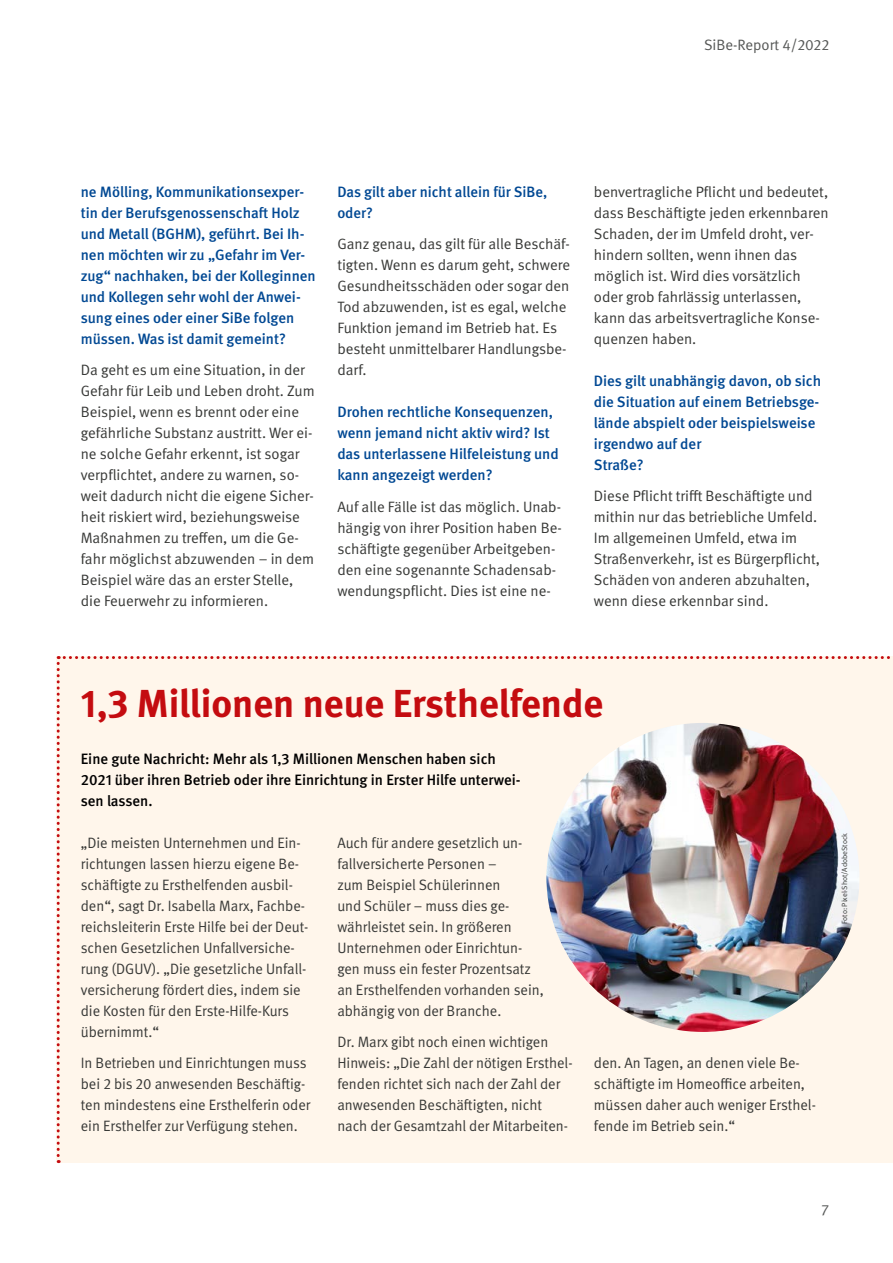
<style>
.page{position:relative;width:893px;height:1263px;background:#fff}
.page>*{position:absolute;margin:0;border:0;box-sizing:border-box;transform-origin:0 0}
.DGUV_Titel_SIBE{font:700 39px "DGUV Meta";color:#c40c10}
.DGUV_GS_SIBE{font:15px/21px "DGUV Meta";color:#383937}
.DGUV_GS_med_SIBE_Bla{font:500 15px/21px "DGUV Meta";color:#004893}
.DGUV_GS_med_SIBE{font:500 15px/21px "DGUV Meta";color:#000}
.t1{font:15px "DGUV Meta";color:#555756}
.Fotonachweis{font:7.5px "DGUV Meta";color:#383937}
</style>
<div class="page">
<div style="left:57px;top:656px;width:836px;height:507px;background:#fff6eb"></div>
<img style="left:546px;top:723px;width:313px;height:309px">
<p class="t1" style="left:704px;top:36px;width:127px">SiBe-Report 4/2022</p>
<p class="DGUV_GS_med_SIBE_Bla" style="left:81px;top:181px;width:236px">ne Mölling, Kommunikationsexper&shy;tin der Berufsgenossenschaft Holz und Metall (BGHM), geführt. Bei Ih&shy;nen möchten wir zu „Gefahr im Ver&shy;zug“ nachhaken, bei der Kolleginnen und Kollegen sehr wohl der Anwei&shy;sung eines oder einer SiBe folgen müssen. Was ist damit gemeint?</p>
<p class="DGUV_GS_SIBE" style="left:81px;top:360px;width:235px">Da geht es um eine Situation, in der Gefahr für Leib und Leben droht. Zum Beispiel, wenn es brennt oder eine gefährliche Substanz austritt. Wer ei&shy;ne solche Gefahr erkennt, ist sogar verpflichtet, andere zu warnen, so&shy;weit dadurch nicht die eigene Sicher&shy;heit riskiert wird, beziehungsweise Maßnahmen zu treffen, um die Ge&shy;fahr möglichst abzuwenden – in dem Beispiel wäre das an erster Stelle, die Feuerwehr zu informieren.</p>
<p class="DGUV_GS_med_SIBE_Bla" style="left:337px;top:181px;width:211px">Das gilt aber nicht allein für SiBe, oder?</p>
<p class="DGUV_GS_SIBE" style="left:337px;top:234px;width:234px">Ganz genau, das gilt für alle Beschäf&shy;tigten. Wenn es darum geht, schwere<br>Gesundheitsschäden oder sogar den<br>Tod abzuwenden, ist es egal, welche<br>Funktion jemand im Betrieb hat. Es besteht unmittelbarer Handlungsbe&shy;darf.</p>
<p class="DGUV_GS_med_SIBE_Bla" style="left:337px;top:402px;width:223px">Drohen rechtliche Konsequenzen, wenn jemand nicht aktiv wird? Ist das unterlassene Hilfeleistung und kann angezeigt werden?</p>
<p class="DGUV_GS_SIBE" style="left:337px;top:496px;width:226px">Auf alle Fälle ist das möglich. Unab&shy;hängig von ihrer Position haben Be&shy;schäftigte gegenüber Arbeitgeben&shy;den eine sogenannte Schadensab&shy;wendungspflicht. Dies ist eine ne-</p>
<p class="DGUV_GS_SIBE" style="left:594px;top:181px;width:236px">benvertragliche Pflicht und bedeutet, dass Beschäftigte jeden erkennbaren Schaden, der im Umfeld droht, ver&shy;hindern sollten, wenn ihnen das möglich ist. Wird dies vorsätzlich oder grob fahrlässig unterlassen, kann das arbeitsvertragliche Konse&shy;quenzen haben.</p>
<p class="DGUV_GS_med_SIBE_Bla" style="left:594px;top:370px;width:229px">Dies gilt unabhängig davon, ob sich die Situation auf einem Betriebsge&shy;lände abspielt oder beispielsweise irgendwo auf der<br>Straße?</p>
<p class="DGUV_GS_SIBE" style="left:594px;top:486px;width:228px">Diese Pflicht trifft Beschäftigte und mithin nur das betriebliche Umfeld.<br>Im allgemeinen Umfeld, etwa im Straßenverkehr, ist es Bürgerpflicht, Schäden von anderen abzuhalten, wenn diese erkennbar sind.</p>
<p class="DGUV_Titel_SIBE" style="left:81px;top:680px;width:524px">1,3 Millionen neue Ersthelfende</p>
<p class="DGUV_GS_med_SIBE" style="left:81px;top:748px;width:441px">Eine gute Nachricht: Mehr als 1,3 Millionen Menschen haben sich<br>2021 über ihren Betrieb oder ihre Einrichtung in Erster Hilfe unterwei&shy;sen lassen.</p>
<p class="DGUV_GS_SIBE" style="left:81px;top:832px;width:229px">„Die meisten Unternehmen und Ein&shy;richtungen lassen hierzu eigene Be&shy;schäftigte zu Ersthelfenden ausbil&shy;den“, sagt Dr. Isabella Marx, Fachbe&shy;reichsleiterin Erste Hilfe bei der Deut&shy;schen Gesetzlichen Unfallversiche&shy;rung (DGUV). „Die gesetzliche Unfall&shy;versicherung fördert dies, indem sie die Kosten für den Erste-Hilfe-Kurs übernimmt.“</p>
<p class="DGUV_GS_SIBE" style="left:81px;top:1053px;width:231px">In Betrieben und Einrichtungen muss bei 2 bis 20 anwesenden Beschäftig&shy;ten mindestens eine Ersthelferin oder ein Ersthelfer zur Verfügung stehen.</p>
<p class="DGUV_GS_SIBE" style="left:337px;top:832px;width:208px">Auch für andere gesetzlich un&shy;fallversicherte Personen –<br>zum Beispiel Schülerinnen<br>und Schüler – muss dies ge&shy;währleistet sein. In größeren<br>Unternehmen oder Einrichtun&shy;gen muss ein fester Prozentsatz an Ersthelfenden vorhanden sein, abhängig von der Branche.</p>
<p class="DGUV_GS_SIBE" style="left:337px;top:1032px;width:237px">Dr. Marx gibt noch einen wichtigen Hinweis: „Die Zahl der nötigen Ersthel&shy;fenden richtet sich nach der Zahl der anwesenden Beschäftigten, nicht nach der Gesamtzahl der Mitarbeiten-</p>
<p class="DGUV_GS_SIBE" style="left:594px;top:1053px;width:223px">den. An Tagen, an denen viele Be&shy;schäftigte im Homeoffice arbeiten, müssen daher auch weniger Ersthel&shy;fende im Betrieb sein.“</p>
<p class="Fotonachweis" style="left:840px;top:924px;width:92px;rotate:-90deg">Foto: Pixel-Shot/AdobeStock</p>
<p class="t1" style="left:822px;top:1201px;width:9px">7</p>
</div>
